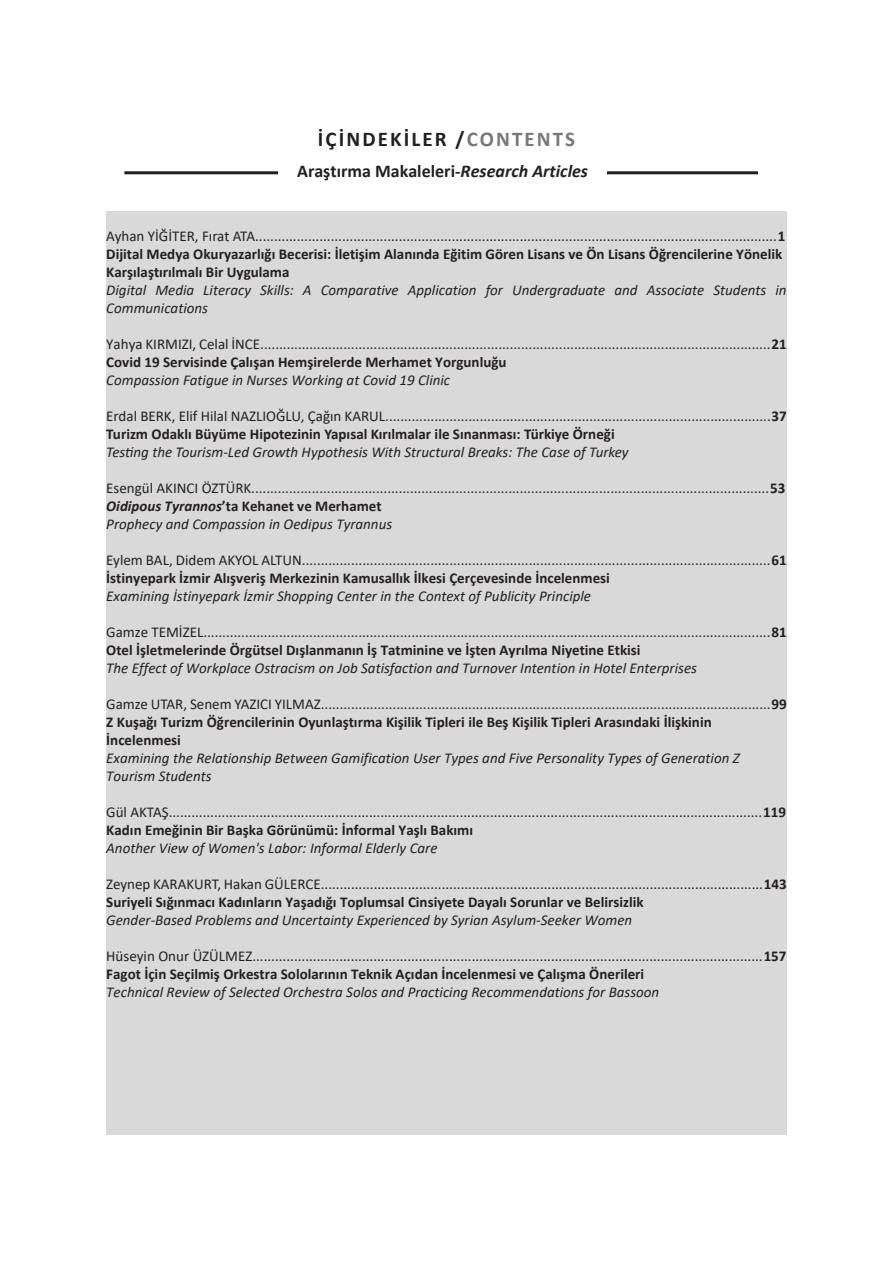
<style>
.page{position:relative;width:893px;height:1263px;background:#fff}
.page>*{position:absolute;margin:0;border:0;box-sizing:border-box;transform-origin:0 0}
.t1{font:700 21px "Calibri";letter-spacing:.1em;color:#231f20}
.t2{font:700 18px "Calibri";color:#231f20}
.t3{font:15px/18px "Calibri";color:#231f20}
.t4{font:italic 15px/18px "Calibri";color:#231f20}
.s1{color:#76787b}
.s2{font-style:italic}
.s3{font-weight:700}
.s4{font-weight:700;font-style:italic}
</style>
<div class="page">
<div style="left:106px;top:212px;width:681px;height:923px;background:#d9d9d9"></div>
<hr style="left:607px;top:171px;width:151px;height:3px;background:#231f20">
<hr style="left:124px;top:171px;width:154px;height:3px;background:#231f20">
<h1 class="t1" style="left:318px;top:124px;width:259px">İÇİNDEKİLER /<span class="s1">CONTENTS</span></h1>
<p class="t2" style="left:297px;top:158px;width:292px">Araştırma Makaleleri-<span class="s2">Research Articles</span></p>
<p class="t3" style="left:106px;top:226px;width:680px">Ayhan YİĞİTER, Fırat ATA..........................................................................................................................................<span class="s3">1<br>Dijital Medya Okuryazarlığı Becerisi: İletişim Alanında Eğitim Gören Lisans ve Ön Lisans Öğrencilerine Yönelik<br>Karşılaştırılmalı Bir Uygulama</span></p>
<p class="t4" style="left:106px;top:280px;width:682px">Digital Media Literacy Skills: A Comparative Application for Undergraduate and Associate Students in<br>Communications</p>
<p class="t3" style="left:106px;top:334px;width:682px">Yahya KIRMIZI, Celal İNCE.......................................................................................................................................<span class="s3">21<br>Covid 19 Servisinde Çalışan Hemşirelerde Merhamet Yorgunluğu</span></p>
<p class="t4" style="left:106px;top:370px;width:345px">Compassion Fatigue in Nurses Working at Covid 19 Clinic</p>
<p class="t3" style="left:106px;top:406px;width:682px">Erdal BERK, Elif Hilal NAZLIOĞLU, Çağın KARUL......................................................................................................<span class="s3">37<br>Turizm Odaklı Büyüme Hipotezinin Yapısal Kırılmalar ile Sınanması: Türkiye Örneği</span></p>
<p class="t4" style="left:106px;top:442px;width:524px">Testing the Tourism-Led Growth Hypothesis With Structural Breaks: The Case of Turkey</p>
<p class="t3" style="left:106px;top:478px;width:680px">Esengül AKINCI ÖZTÜRK.........................................................................................................................................<span class="s3">53<br></span><span class="s4">Oidipous Tyrannos</span><span class="s3">’ta Kehanet ve Merhamet<br></span><span class="s2">Prophecy and Compassion in Oedipus Tyrannus</span></p>
<p class="t3" style="left:106px;top:550px;width:682px">Eylem BAL, Didem AKYOL ALTUN............................................................................................................................<span class="s3">61<br>İstinyepark İzmir Alışveriş Merkezinin Kamusallık İlkesi Çerçevesinde İncelenmesi</span></p>
<p class="t4" style="left:106px;top:586px;width:486px">Examining İstinyepark İzmir Shopping Center in the Context of Publicity Principle</p>
<p class="t3" style="left:106px;top:622px;width:682px">Gamze TEMİZEL......................................................................................................................................................<span class="s3">81<br>Otel İşletmelerinde Örgütsel Dışlanmanın İş Tatminine ve İşten Ayrılma Niyetine Etkisi</span></p>
<p class="t4" style="left:106px;top:658px;width:592px">The Effect of Workplace Ostracism on Job Satisfaction and Turnover Intention in Hotel Enterprises</p>
<p class="t3" style="left:106px;top:694px;width:682px">Gamze UTAR, Senem YAZICI YILMAZ.......................................................................................................................<span class="s3">99<br>Z Kuşağı Turizm Öğrencilerinin Oyunlaştırma Kişilik Tipleri ile Beş Kişilik Tipleri Arasındaki İlişkinin<br>İncelenmesi</span></p>
<p class="t4" style="left:106px;top:748px;width:635px">Examining the Relationship Between Gamification User Types and Five Personality Types of Generation Z<br>Tourism Students</p>
<p class="t3" style="left:106px;top:802px;width:681px">Gül AKTAŞ.............................................................................................................................................................<span class="s3">119<br>Kadın Emeğinin Bir Başka Görünümü: İnformal Yaşlı Bakımı</span></p>
<p class="t4" style="left:106px;top:838px;width:333px">Another View of Women's Labor: Informal Elderly Care</p>
<p class="t3" style="left:106px;top:874px;width:682px">Zeynep KARAKURT, Hakan GÜLERCE.....................................................................................................................<span class="s3">143<br>Suriyeli Sığınmacı Kadınların Yaşadığı Toplumsal Cinsiyete Dayalı Sorunlar ve Belirsizlik</span></p>
<p class="t4" style="left:106px;top:910px;width:527px">Gender-Based Problems and Uncertainty Experienced by Syrian Asylum-Seeker Women</p>
<p class="t3" style="left:106px;top:946px;width:682px">Hüseyin Onur ÜZÜLMEZ.......................................................................................................................................<span class="s3">157<br>Fagot İçin Seçilmiş Orkestra Sololarının Teknik Açıdan İncelenmesi ve Çalışma Önerileri</span></p>
<p class="t4" style="left:106px;top:982px;width:554px">Technical Review of Selected Orchestra Solos and Practicing Recommendations for Bassoon</p>
</div>
